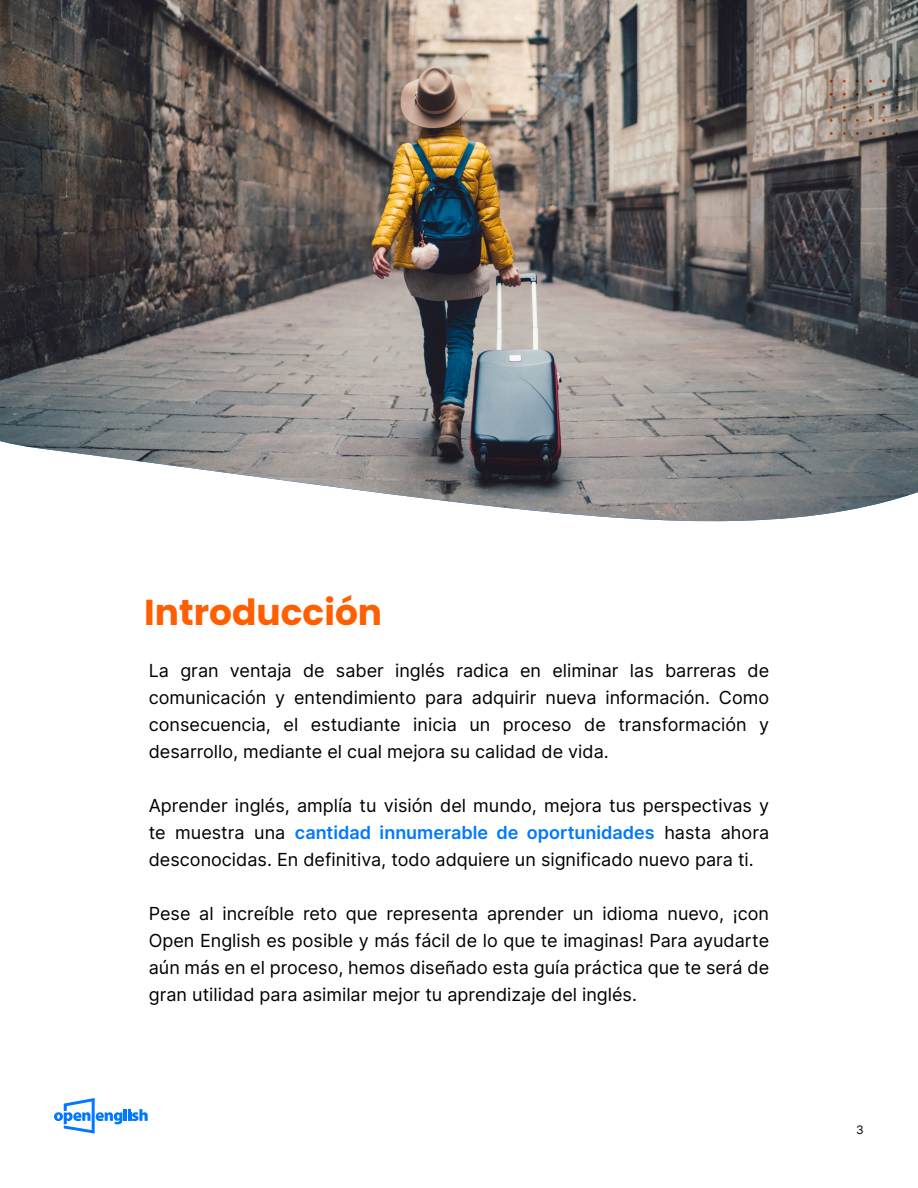
<style>
.page{position:relative;width:918px;height:1188px;background:#fff}
.page>*{position:absolute;margin:0;border:0;box-sizing:border-box;transform-origin:0 0}
.Paragraph_Style_4{font:700 36px "Poppins";color:#ff5f00}
.t1{font:18px/27px "Inter";color:#000;text-align:justify}
.t2{font:11.7px "Inter";color:#000}
.s1{font-weight:600;color:#0078ff}
</style>
<div class="page">
<svg style="left:54px;top:1098px;width:94px;height:36px"></svg>
<img style="left:0;top:0;width:918px;height:522px">
<p class="Paragraph_Style_4" style="left:144px;top:591px;width:239px">Introducción</p>
<p class="t1" style="left:149px;top:657px;width:622px">La gran ventaja de saber inglés radica en eliminar las barreras de comunicación y entendimiento para adquirir nueva información. Como consecuencia, el estudiante inicia un proceso de transformación y desarrollo, mediante el cual mejora su calidad de vida.</p>
<p class="t1" style="left:149px;top:792px;width:622px">Aprender inglés, amplía tu visión del mundo, mejora tus perspectivas y te muestra una <span class="s1">cantidad innumerable de oportunidades</span> hasta ahora desconocidas. En definitiva, todo adquiere un significado nuevo para ti.</p>
<p class="t1" style="left:149px;top:900px;width:622px">Pese al increíble reto que representa aprender un idioma nuevo, ¡con Open English es posible y más fácil de lo que te imaginas! Para ayudarte aún más en el proceso, hemos diseñado esta guía práctica que te será de gran utilidad para asimilar mejor tu aprendizaje del inglés.</p>
<p class="t2" style="left:856px;top:1121px;width:9px">3</p>
</div>
